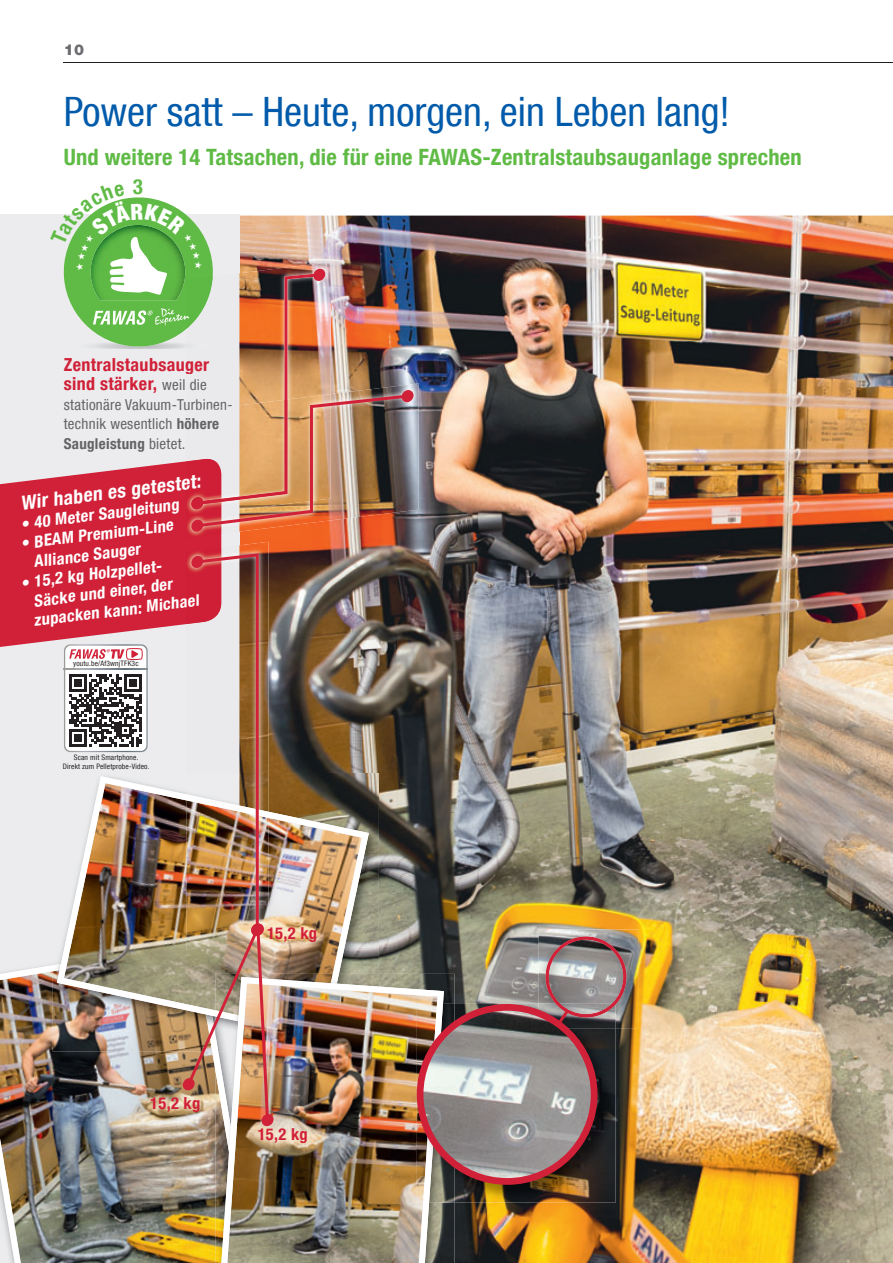
<style>
.page{position:relative;width:893px;height:1263px;background:#fff}
.page>*{position:absolute;margin:0;border:0;box-sizing:border-box;transform-origin:0 0}
.t1{font:condensed 40.5px "Helvetica Neue LT Com";color:#015aaa}
.t2{font:700 condensed 22.5px "Helvetica Neue LT Com";letter-spacing:.01em;color:#60bb46}
.t3{font:700 condensed 21px "Helvetica Neue LT Com";color:#60bb46}
.t4{font:700 condensed 19.5px "Helvetica Neue LT Com";color:#fff}
.t5{font:700 condensed 18px/19.5px "Helvetica Neue LT Com";letter-spacing:.02em;color:#d12138}
.t6{font:700 condensed 16.5px/19.5px "Helvetica Neue LT Com";color:#fff}
.t7{font:700 condensed 16.5px "Helvetica Neue LT Com";letter-spacing:.02em;color:#d12138}
.t8{font:condensed 15px/19.5px "Helvetica Neue LT Com";letter-spacing:.02em;color:#636366}
.t9{font:900 15px "Helvetica Neue LT Com";color:#6c6d70}
.t10{font:condensed 7.5px/9px "Helvetica Neue LT Com";letter-spacing:.02em;color:#231f20;text-align:center}
.s1{font-weight:400;font-size:15px;color:#636366}
.s2{font-weight:700}
</style>
<div class="page">
<img style="left:408px;top:216px;width:485px;height:1047px">
<img style="left:0;top:1120px;width:215px;height:143px">
<img style="left:444px;top:1202px;width:10px;height:61px">
<img style="left:215px;top:1156px;width:5px;height:107px">
<img style="left:215px;top:1120px;width:5px;height:36px">
<img style="left:220px;top:977px;width:224px;height:286px">
<img style="left:408px;top:383px;width:11px;height:149px">
<svg style="left:402px;top:390px;width:12px;height:13px"></svg>
<div style="left:262px;top:1113px;width:12px;height:13px;background:#d12138;border-radius:6px"></div>
<img style="left:443px;top:1185px;width:173px;height:17px">
<img style="left:416px;top:1003px;width:7px;height:199px">
<img style="left:423px;top:1185px;width:20px;height:17px">
<img style="left:417px;top:937px;width:209px;height:248px">
<hr style="left:64px;top:62px;width:829px;height:1px;background:#231f20">
<img style="left:0;top:197px;width:408px;height:923px">
<p class="t9" style="left:64px;top:44px;width:22px">10</p>
<h1 class="t1" style="left:64px;top:97px;width:668px">Power satt – Heute, morgen, ein Leben lang!</h1>
<h2 class="t2" style="left:64px;top:149px;width:739px">Und weitere 14 Tatsachen, die für eine FAWAS-Zentralstaubsauganlage sprechen</h2>
<p class="t3" style="left:133px;top:179px;width:12px">3</p>
<p class="t5" style="left:64px;top:357px;width:147px">Zentralstaubsauger sind stärker, <span class="s1">weil</span></p>
<p class="t8" style="left:64px;top:397px;width:170px">stationäre Vakuum-Turbinen&shy;technik wesentlich <span class="s2">höhere<br>Saugleistung</span> bietet.</p>
<p class="t8" style="left:190px;top:377px;width:19px">die</p>
<p class="t4" style="left:20px;top:496px;width:183px;rotate:-7deg">Wir haben es getestet:</p>
<p class="t6" style="left:20px;top:516px;width:160px;rotate:-7deg">• 40 Meter Saugleitung</p>
<p class="t6" style="left:31px;top:535px;width:144px;text-indent:-10px;rotate:-7deg">• BEAM Premium-Line<br>Alliance Sauger</p>
<p class="t6" style="left:28px;top:574px;width:168px;text-indent:-8px;rotate:-7deg">• 15,2 kg Holzpellet-<br>Säcke und einer, der zupacken kann: Michael</p>
<p class="t10" style="left:73px;top:660px;width:67px">youtu.be/Af3wnjTFK3c</p>
<p class="t10" style="left:63px;top:754px;width:88px">Scan mit Smartphone.<br>Direkt zum Pelletprobe-Video.</p>
<p class="t7" style="left:267px;top:927px;width:52px">15,2 kg</p>
<p class="t7" style="left:150px;top:1097px;width:52px">15,2 kg</p>
<p class="t7" style="left:258px;top:1128px;width:52px">15,2 kg</p>
</div>
